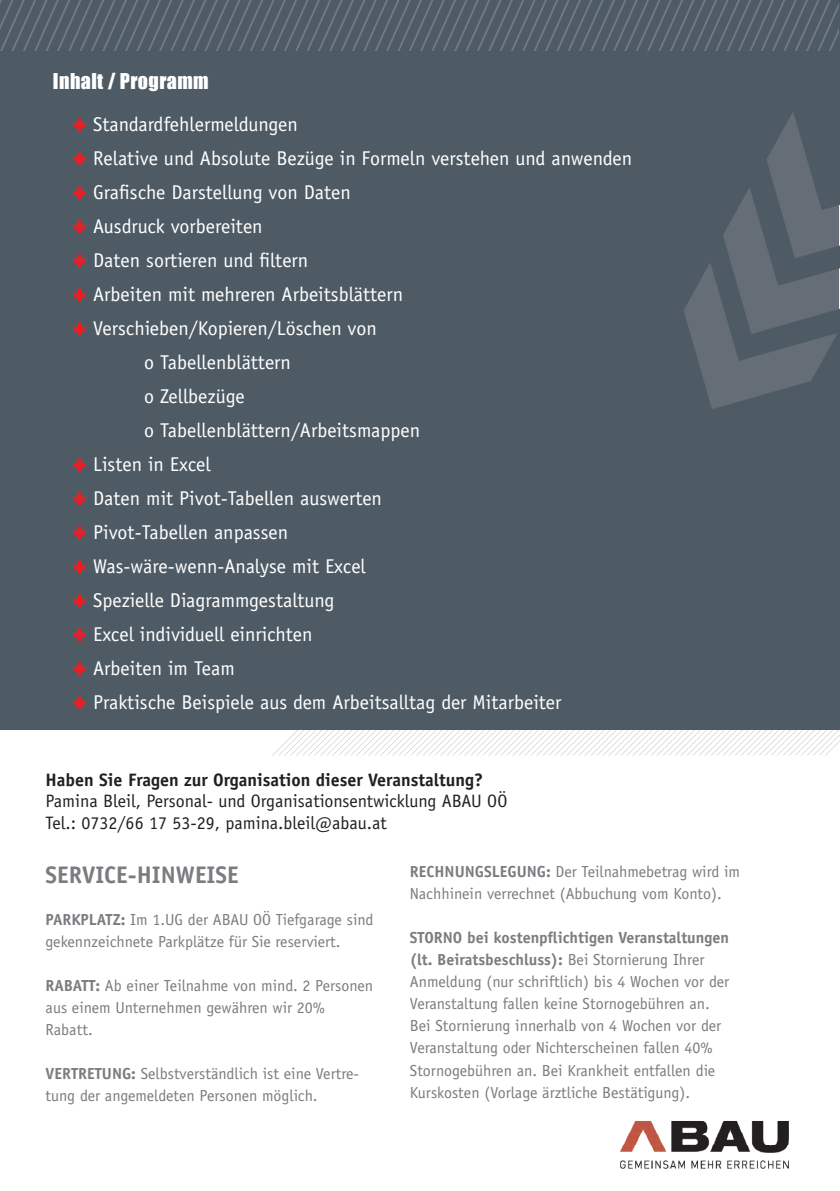
<style>
.page{position:relative;width:840px;height:1191px;background:#fff}
.page>*{position:absolute;margin:0;border:0;box-sizing:border-box;transform-origin:0 0}
.t1{font:700 24px "Officina Sans Std";color:#7a7c7f}
.t2{font:20px "Officina Sans Std";color:#fff}
.t3{font:20px "Impact";letter-spacing:.02em;color:#fff}
.t4{font:18px/21.6px "Officina Sans Std";color:#231f20}
.t5{font:700 18px "Officina Sans Std";color:#231f20}
.t6{font:16px/22px "Officina Sans Std";color:#7a7c7f}
.s1{font-weight:700}
</style>
<div class="page">
<svg style="left:272px;top:703px;width:567px;height:52px"></svg>
<div style="left:0;top:0;width:838px;height:729px;background:#4e5b65"></div>
<svg style="left:0;top:0;width:838px;height:51px"></svg>
<svg style="left:684px;top:113px;width:154px;height:296px"></svg>
<img style="left:620px;top:1121px;width:169px;height:48px">
<p class="t3" style="left:53px;top:65px;width:157px">Inhalt / Programm</p>
<p class="t2" style="left:93px;top:113px;width:206px">Standardfehlermeldungen</p>
<p class="t2" style="left:93px;top:147px;width:540px">Relative und Absolute Bezüge in Formeln verstehen und anwenden</p>
<p class="t2" style="left:93px;top:181px;width:259px">Grafische Darstellung von Daten</p>
<p class="t2" style="left:93px;top:215px;width:171px">Ausdruck vorbereiten</p>
<p class="t2" style="left:93px;top:249px;width:216px">Daten sortieren und filtern</p>
<p class="t2" style="left:93px;top:283px;width:311px">Arbeiten mit mehreren Arbeitsblättern</p>
<p class="t2" style="left:93px;top:317px;width:285px">Verschieben/Kopieren/Löschen von</p>
<p class="t2" style="left:144px;top:351px;width:148px">o Tabellenblättern</p>
<p class="t2" style="left:144px;top:385px;width:102px">o Zellbezüge</p>
<p class="t2" style="left:144px;top:419px;width:277px">o Tabellenblättern/Arbeitsmappen</p>
<p class="t2" style="left:93px;top:453px;width:119px">Listen in Excel</p>
<p class="t2" style="left:93px;top:487px;width:290px">Daten mit Pivot-Tabellen auswerten</p>
<p class="t2" style="left:93px;top:521px;width:196px">Pivot-Tabellen anpassen</p>
<p class="t2" style="left:93px;top:555px;width:274px">Was-wäre-wenn-Analyse mit Excel</p>
<p class="t2" style="left:93px;top:589px;width:243px">Spezielle Diagrammgestaltung</p>
<p class="t2" style="left:93px;top:623px;width:220px">Excel individuell einrichten</p>
<p class="t2" style="left:93px;top:657px;width:143px">Arbeiten im Team</p>
<p class="t2" style="left:93px;top:691px;width:469px">Praktische Beispiele aus dem Arbeitsalltag der Mitarbeiter</p>
<p class="t5" style="left:46px;top:768px;width:438px">Haben Sie Fragen zur Organisation dieser Veranstaltung?</p>
<p class="t4" style="left:46px;top:790px;width:463px">Pamina Bleil, Personal- und Organisationsentwicklung ABAU OÖ<br>Tel.: 0732/66 17 53-29, pamina.bleil@abau.at</p>
<h1 class="t1" style="left:46px;top:860px;width:194px">SERVICE-HINWEISE</h1>
<p class="t6" style="left:46px;top:909px;width:329px"><span class="s1">PARKPLATZ:</span> Im 1.UG der ABAU OÖ Tiefgarage sind gekennzeichnete Parkplätze für Sie reserviert.</p>
<p class="t6" style="left:46px;top:975px;width:329px"><span class="s1">RABATT:</span> Ab einer Teilnahme von mind. 2 Personen aus einem Unternehmen gewähren wir 20%<br>Rabatt.</p>
<p class="t6" style="left:46px;top:1063px;width:315px"><span class="s1">VERTRETUNG:</span> Selbstverständlich ist eine Vertre&shy;tung der angemeldeten Personen möglich.</p>
<p class="t6" style="left:409px;top:861px;width:331px"><span class="s1">RECHNUNGSLEGUNG:</span> Der Teilnahmebetrag wird im<br>Nachhinein verrechnet (Abbuchung vom Konto).</p>
<p class="t6" style="left:409px;top:927px;width:320px"><span class="s1">STORNO bei kostenpflichtigen Veranstaltungen (lt. Beiratsbeschluss):</span> Bei Stornierung Ihrer Anmeldung (nur schriftlich) bis 4 Wochen vor der Veranstaltung fallen keine Stornogebühren an.<br>Bei Stornierung innerhalb von 4 Wochen vor der Veranstaltung oder Nichterscheinen fallen 40% Stornogebühren an. Bei Krankheit entfallen die Kurskosten (Vorlage ärztliche Bestätigung).</p>
</div>
